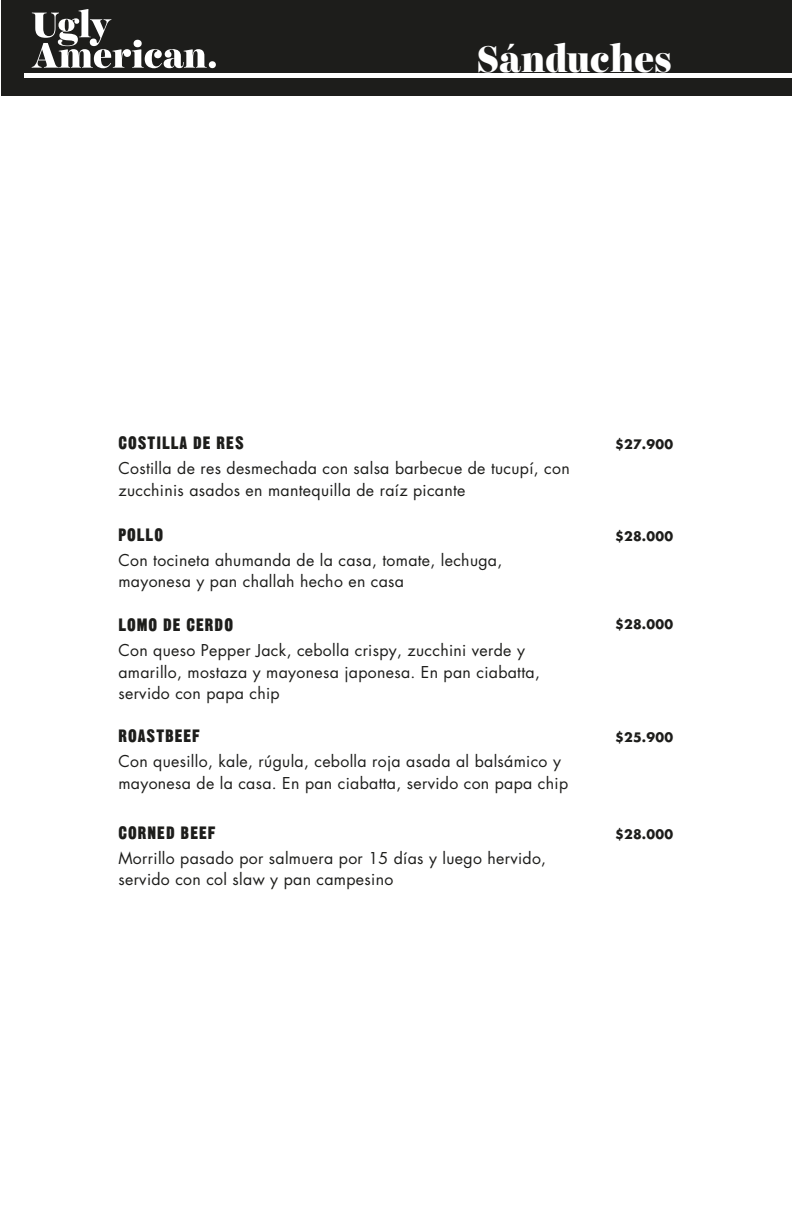
<style>
.page{position:relative;width:792px;height:1224px;background:#fff}
.page>*{position:absolute;margin:0;border:0;box-sizing:border-box;transform-origin:0 0}
.t1{font:900 37.6px "Harriet Display";color:#fff}
.t2{font:17.4px "Gothic CG No 4";letter-spacing:.04em;color:#1d1d1b}
.t3{font:15.9px/21.7px "Futura Std";letter-spacing:.02em;color:#1d1d1b}
.t4{font:700 12.7px "Futura Std";letter-spacing:.02em;color:#1d1d1b}
</style>
<div class="page">
<div style="left:1px;top:0;width:791px;height:96px;background:#1d1d1b"></div>
<img style="left:32px;top:9px;width:152px;height:59px">
<hr style="left:25px;top:74px;width:767px;height:3px;background:#fff">
<p class="t2" style="left:118px;top:432px;width:127px">COSTILLA DE RES</p>
<h1 class="t1" style="left:476px;top:32px;width:197px">Sánduches</h1>
<p class="t4" style="left:615px;top:436px;width:60px">$27.900</p>
<p class="t3" style="left:118px;top:458px;width:453px">Costilla de res desmechada con salsa barbecue de tucupí, con zucchinis asados en mantequilla de raíz picante</p>
<p class="t2" style="left:118px;top:524px;width:46px">POLLO</p>
<p class="t4" style="left:615px;top:528px;width:60px">$28.000</p>
<p class="t3" style="left:118px;top:549px;width:385px">Con tocineta ahumanda de la casa, tomate, lechuga, mayonesa y pan challah hecho en casa</p>
<p class="t2" style="left:118px;top:614px;width:116px">LOMO DE CERDO</p>
<p class="t4" style="left:615px;top:616px;width:60px">$28.000</p>
<p class="t3" style="left:118px;top:639px;width:423px">Con queso Pepper Jack, cebolla crispy, zucchini verde y amarillo, mostaza y mayonesa japonesa. En pan ciabatta, servido con papa chip</p>
<p class="t2" style="left:118px;top:725px;width:83px">ROASTBEEF</p>
<p class="t4" style="left:615px;top:729px;width:60px">$25.900</p>
<p class="t3" style="left:118px;top:751px;width:451px">Con quesillo, kale, rúgula, cebolla roja asada al balsámico y mayonesa de la casa. En pan ciabatta, servido con papa chip</p>
<p class="t2" style="left:118px;top:822px;width:99px">CORNED BEEF</p>
<p class="t4" style="left:615px;top:825px;width:60px">$28.000</p>
<p class="t3" style="left:118px;top:847px;width:429px">Morrillo pasado por salmuera por 15 días y luego hervido, servido con col slaw y pan campesino</p>
</div>
